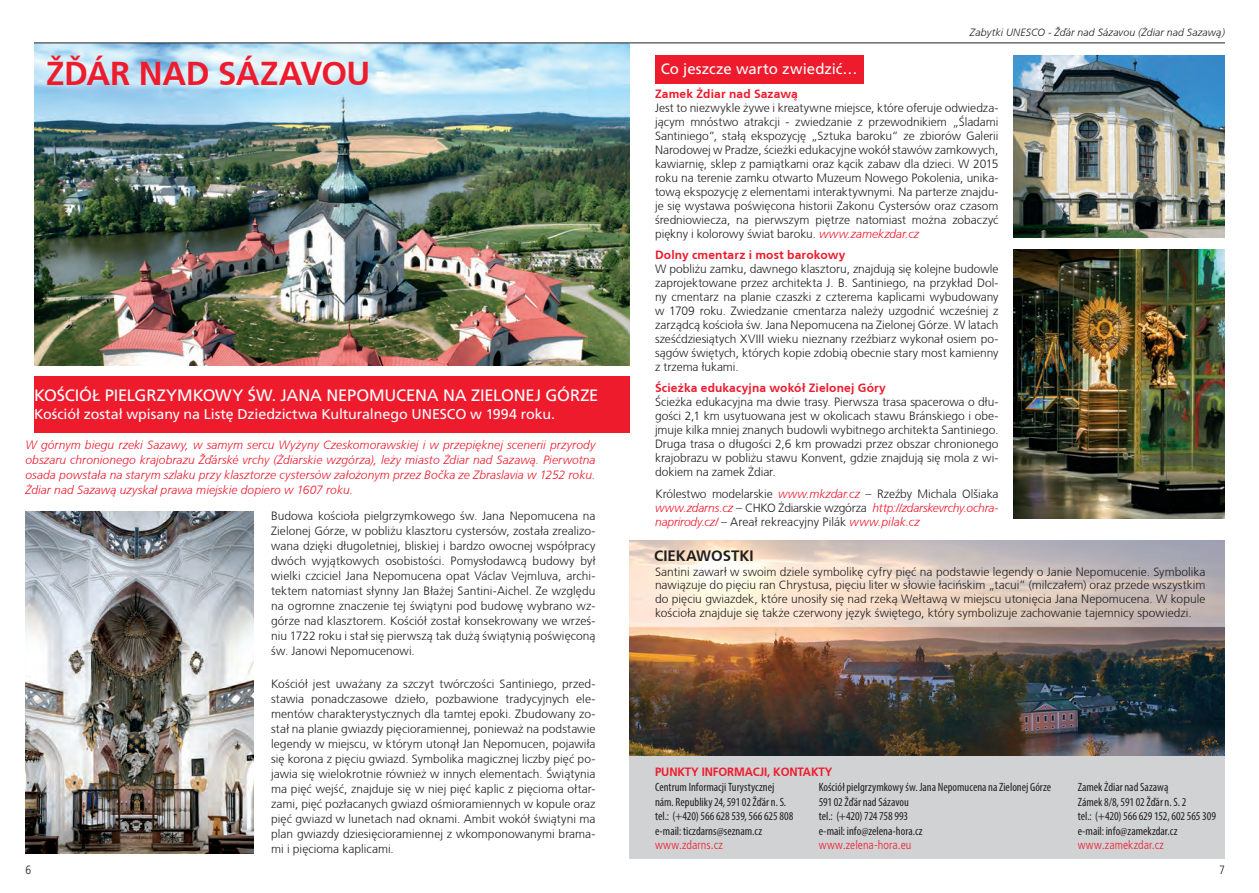
<style>
.page{position:relative;width:1259px;height:893px;background:#fff}
.page>*{position:absolute;margin:0;border:0;box-sizing:border-box;transform-origin:0 0}
.t1{font:700 33px "Frutiger CE";letter-spacing:-.015em;color:#ee1b2d}
.t2{font:16.5px "Frutiger CE";letter-spacing:-.005em;color:#fff}
.t3{font:15px "Frutiger CE";color:#fff}
.t4{font:700 15px "Frutiger CE";color:#231f20}
.t5{font:14.25px "Frutiger CE";letter-spacing:-.005em;color:#fff}
.t6{font:300 12px/14px "Frutiger CE";color:#231f20;text-align:justify}
.t7{font:condensed 12px/14.4px "Myriad Pro";color:#231f20}
.t8{font:italic 300 12px/15px "Frutiger CE";letter-spacing:.005em;color:#ee1b2d;text-align:justify}
.t9{font:700 12px "Frutiger CE";letter-spacing:.015em;color:#ee1b2d}
.t10{font:300 condensed 12px "Frutiger LT Pro";letter-spacing:.005em;color:#ee1b2d}
.t11{font:700 12px "Frutiger CE";letter-spacing:.015em;color:#ee1b2d;scale:.95 1}
.t12{font:300 condensed 12px "Frutiger LT Pro";color:#231f20}
.t13{font:italic 300 10.5px "Frutiger CE";letter-spacing:.01em;color:#231f20}
.s1{font-style:italic;color:#ee1b2d}
</style>
<div class="page">
<img style="left:34px;top:44px;width:595px;height:322px">
<div style="left:34px;top:376px;width:595px;height:57px;background:#ee1b2d"></div>
<img style="left:26px;top:511px;width:227px;height:343px">
<hr style="left:34px;top:43px;width:595px;height:1px;background:#231f20">
<img style="left:629px;top:540px;width:596px;height:217px">
<div style="left:629px;top:757px;width:596px;height:102px;background:#d1d2d4"></div>
<img style="left:1013px;top:55px;width:212px;height:182px">
<img style="left:1013px;top:250px;width:212px;height:269px">
<hr style="left:629px;top:43px;width:596px;height:1px;background:#231f20">
<div style="left:655px;top:55px;width:208px;height:28px;background:#ee1b2d"></div>
<h1 class="t1" style="left:46px;top:54px;width:326px">žĎár nad sázavou</h1>
<h2 class="t2" style="left:34px;top:386px;width:566px">Kościół pielgrzymkowy św. Jana N epomucena na Zielonej Górze</h2>
<p class="t5" style="left:34px;top:406px;width:388px">Kościół został wpisany na Listę Dziedzictwa Kulturalnego UNESCO</p>
<p class="t5" style="left:470px;top:406px;width:86px">w 1994 roku.</p>
<p class="t8" style="left:26px;top:437px;width:571px">W górnym biegu rzeki Sazawy, w samym sercu Wyżyny Czeskomorawskiej i w przepięknej scenerii przyrody obszaru chronionego krajobrazu Žďárské vrchy (Żdiarskie wzgórza), leży miasto Żdiar nad Sazawą. Pierwotna osada powstała na starym szlaku przy klasztorze cystersów założonym przez Bočka ze Zbraslavia w 1252 roku.<br>Żdiar nad Sazawą uzyskał prawa miejskie dopiero w 1607 roku.</p>
<p class="t6" style="left:271px;top:508px;width:326px;line-height:15px">Budowa kościoła pielgrzymkowego św. Jana Nepomucena na Zielonej Górze, w pobliżu klasztoru cystersów, została zrealizo&shy;wana dzięki długoletniej, bliskiej i bardzo owocnej współpracy dwóch wyjątkowych osobistości. Pomysłodawcą budowy był wielki czciciel Jana Nepomucena opat Václav Vejmluva, archi&shy;tektem natomiast słynny Jan Błażej Santini-Aichel. Ze względu na ogromne znaczenie tej świątyni pod budowę wybrano wz&shy;górze nad klasztorem. Kościół został konsekrowany we wrześ&shy;niu 1722 roku i stał się pierwszą tak dużą świątynią poświęconą św. Janowi Nepomucenowi.</p>
<p class="t12" style="left:26px;top:863px;width:7px">6</p>
<p class="t6" style="left:271px;top:676px;width:326px;line-height:15px">Kościół jest uważany za szczyt twórczości Santiniego, przed&shy;stawia ponadczasowe dzieło, pozbawione tradycyjnych ele&shy;mentów charakterystycznych dla tamtej epoki. Zbudowany zo&shy;stał na planie gwiazdy pięcioramiennej, ponieważ na podstawie legendy w miejscu, w którym utonął Jan Nepomucen, pojawiła się korona z pięciu gwiazd. Symbolika magicznej liczby pięć po&shy;jawia się wielokrotnie również w innych elementach. Świątynia ma pięć wejść, znajduje się w niej pięć kaplic z pięcioma ołtar&shy;zami, pięć pozłacanych gwiazd ośmioramiennych w kopule oraz pięć gwiazd w lunetach nad oknami. Ambit wokół świątyni ma plan gwiazdy dziesięcioramiennej z wkomponowanymi brama&shy;mi i pięcioma kaplicami.</p>
<p class="t3" style="left:660px;top:60px;width:198px">Co jeszcze warto zwiedzić…</p>
<p class="t13" style="left:970px;top:26px;width:256px">Zabytki UNESCO - Žďár nad Sázavou (Żdiar nad Sazawą)</p>
<p class="t9" style="left:655px;top:87px;width:144px">Zamek Żdiar nad Sazawą</p>
<p class="t6" style="left:655px;top:101px;width:345px">Jest to niezwykle żywe i kreatywne miejsce, które oferuje odwiedza&shy;jącym mnóstwo atrakcji - zwiedzanie z przewodnikiem „Śladami Santiniego“, stałą ekspozycję „Sztuka baroku“ ze zbiorów Galerii Narodowej w Pradze, ścieżki edukacyjne wokół stawów zamkowych, kawiarnię, sklep z pamiątkami oraz kącik zabaw dla dzieci. W 2015 roku na terenie zamku otwarto Muzeum Nowego Pokolenia, unika&shy;tową ekspozycję z elementami interaktywnymi. Na parterze znajdu&shy;je się wystawa poświęcona historii Zakonu Cystersów oraz czasom średniowiecza, na pierwszym piętrze natomiast można zobaczyć piękny i kolorowy świat baroku. <span class="s1">www.zamekzdar.cz</span></p>
<p class="t9" style="left:655px;top:248px;width:192px">Dolny cmentarz i most barokowy</p>
<p class="t6" style="left:655px;top:262px;width:345px">W pobliżu zamku, dawnego klasztoru, znajdują się kolejne budowle zaprojektowane przez architekta J. B. Santiniego, na przykład Dol&shy;ny cmentarz na planie czaszki z czterema kaplicami wybudowany w 1709 roku. Zwiedzanie cmentarza należy uzgodnić wcześniej z zarządcą kościoła św. Jana Nepomucena na Zielonej Górze. W latach sześćdziesiątych XVIII wieku nieznany rzeźbiarz wykonał osiem po&shy;sągów świętych, których kopie zdobią obecnie stary most kamienny z trzema łukami.</p>
<p class="t9" style="left:655px;top:380px;width:232px">Ścieżka edukacyjna wokół Zielonej Góry</p>
<p class="t6" style="left:655px;top:394px;width:345px">Ścieżka edukacyjna ma dwie trasy. Pierwsza trasa spacerowa o dłu&shy;gości 2,1 km usytuowana jest w okolicach stawu Bránskiego i obe&shy;jmuje kilka mniej znanych budowli wybitnego architekta Santiniego.<br>Druga trasa o długości 2,6 km prowadzi przez obszar chronionego krajobrazu w pobliżu stawu Konvent, gdzie znajdują się mola z wi&shy;dokiem na zamek Żdiar.</p>
<p class="t6" style="left:655px;top:487px;width:345px">Królestwo modelarskie <span class="s1">www.mkzdar.cz</span> – Rzeźby Michala Olšiaka <span class="s1">www.zdarns.cz</span> – CHKO Żdiarskie wzgórza <span class="s1">http://zdarskevrchy.ochra&shy;naprirody.cz/</span> – Areał rekreacyjny Pilák <span class="s1">www.pilak.cz</span></p>
<p class="t4" style="left:654px;top:547px;width:101px">CIEKAWOSTKI</p>
<p class="t6" style="left:655px;top:564px;width:552px">Santini zawarł w swoim dziele symbolikę cyfry pięć na podstawie legendy o Janie Nepomucenie. Symbolika nawiązuje do pięciu ran Chrystusa, pięciu liter w słowie łacińskim „tacui” (milczałem) oraz przede wszystkim do pięciu gwiazdek, które unosiły się nad rzeką Wełtawą w miejscu utonięcia Jana Nepomucena. W kopule kościoła znajduje się także czerwony język świętego, który symbolizuje zachowanie tajemnicy spowiedzi.</p>
<p class="t11" style="left:655px;top:764px;width:16px">Punkty</p>
<p class="t11" style="left:702px;top:764px;width:26px">in formacji</p>
<p class="t11" style="left:767px;top:764px;width:16px">, kontakty</p>
<p class="t7" style="left:818px;top:780px;width:234px">Kościół pielgrzymkowy św. Jana Nepomucena na Zielonej Górze 591 02 Žďár nad Sázavou<br>tel.: (+420) 724 758 993<br>e-mail: info@zelena-hora.cz</p>
<p class="t10" style="left:818px;top:838px;width:94px">www.zelena-hora.eu</p>
<p class="t7" style="left:655px;top:780px;width:140px">Centrum Informacji Turystycznej nám. Republiky 24, 591 02 Žďár n. S. tel.: (+420) 566 628 539, 566 625 808 e-mail: ticzdarns@seznam.cz</p>
<p class="t10" style="left:655px;top:838px;width:69px">www.zdarns.cz</p>
<p class="t7" style="left:1077px;top:780px;width:140px">Zamek Żdiar nad Sazawą<br>Zámek 8/8, 591 02 Žďár n. S. 2<br>tel.: (+420) 566 629 152, 602 565 309 e-mail: info@zamekzdar.cz</p>
<p class="t10" style="left:1077px;top:838px;width:88px">www.zamekzdar.cz</p>
<p class="t12" style="left:1219px;top:863px;width:7px">7</p>
</div>
